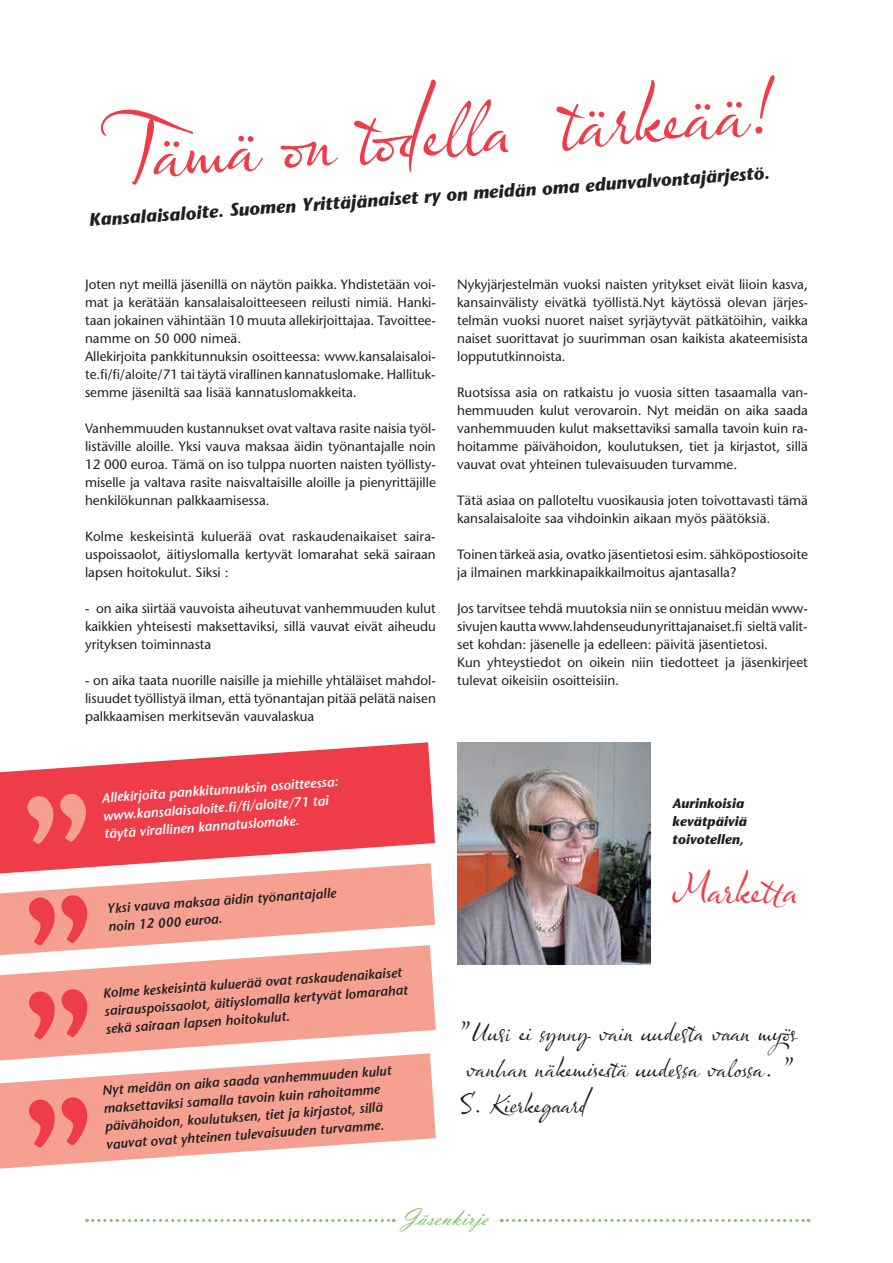
<style>
.page{position:relative;width:893px;height:1263px;background:#fff}
.page>*{position:absolute;margin:0;border:0;box-sizing:border-box;transform-origin:0 0}
.t1{font:81.15px "Olicana Smooth";color:#ee3d49}
.t2{font:43.8px "Olicana Smooth";color:#ee3d49}
.t3{font:27px "Olicana Smooth";color:#231f20}
.t4{font:24.45px "Vladimir Scr D";color:#7bc35c}
.t5{font:italic 700 18px "Stone Sans";color:#231f20}
.t6{font:13.5px/18px "Stone Sans";color:#231f20;text-align:justify}
.t7{font:italic 600 13.5px/18px "Stone Sans";color:#231f20}
.t8{font:italic 600 13.5px/18px "Stone Sans";color:#fff}
.t9{font:italic 700 13.5px/18px "Stone Sans";color:#231f20}
</style>
<div class="page">
<img style="left:457px;top:742px;width:194px;height:222px">
<svg style="left:87px;top:1219px;width:307px;height:3px"></svg>
<svg style="left:501px;top:1219px;width:308px;height:3px"></svg>
<svg style="left:0;top:1060px;width:436px;height:108px;fill:#f6a092"></svg>
<svg style="left:29px;top:1097px;width:59px;height:50px;background:#f16d6c"></svg>
<svg style="left:0;top:742px;width:435px;height:121px;fill:#ee3d49"></svg>
<svg style="left:27px;top:794px;width:59px;height:50px;background:#f26f6e"></svg>
<svg style="left:0;top:863px;width:435px;height:82px"></svg>
<svg style="left:0;top:945px;width:436px;height:115px;fill:#f6a092"></svg>
<svg style="left:29px;top:989px;width:59px;height:50px;background:#f16d6c"></svg>
<h1 class="t1" style="left:110px;top:102px;width:665px;rotate:-4deg">Tämä on tod el la tärke ää!</h1>
<h3 class="t5" style="left:88px;top:209px;width:684px;rotate:-4deg">Kansalaisaloite. Suomen Yrittäjänaiset ry on meidän oma edunvalvontajärjestö.</h3>
<p class="t6" style="left:85px;top:275px;width:352px;text-align:left">Joten nyt meillä jäsenillä on näytön paikka. Yhdistetään voi&shy;mat ja kerätään kansalaisaloitteeseen reilusti nimiä. Hanki&shy;taan jokainen vähintään 10 muuta allekirjoittajaa. Tavoittee&shy;namme on 50 000 nimeä.<br>Allekirjoita pankkitunnuksin osoitteessa: www.kansalaisaloi&shy;te.fi/fi/aloite/71 tai täytä virallinen kannatuslomake. Hallituk&shy;semme jäseniltä saa lisää kannatuslomakkeita.</p>
<p class="t6" style="left:85px;top:419px;width:352px">Vanhemmuuden kustannukset ovat valtava rasite naisia työl&shy;listäville aloille. Yksi vauva maksaa äidin työnantajalle noin 12 000 euroa. Tämä on iso tulppa nuorten naisten työllisty&shy;miselle ja valtava rasite naisvaltaisille aloille ja pienyrittäjille henkilökunnan palkkaamisessa.</p>
<p class="t6" style="left:85px;top:527px;width:352px">Kolme keskeisintä kuluerää ovat raskaudenaikaiset saira&shy;uspoissaolot, äitiyslomalla kertyvät lomarahat sekä sairaan lapsen hoitokulut. Siksi :</p>
<p class="t6" style="left:85px;top:599px;width:352px">- on aika siirtää vauvoista aiheutuvat vanhemmuuden kulut kaikkien yhteisesti maksettaviksi, sillä vauvat eivät aiheudu yrityksen toiminnasta</p>
<p class="t6" style="left:85px;top:671px;width:352px">- on aika taata nuorille naisille ja miehille yhtäläiset mahdol&shy;lisuudet työllistyä ilman, että työnantajan pitää pelätä naisen palkkaamisen merkitsevän vauvalaskua</p>
<p class="t6" style="left:457px;top:275px;width:352px">Nykyjärjestelmän vuoksi naisten yritykset eivät liioin kasva, kansainvälisty eivätkä työllistä.Nyt käytössä olevan järjes&shy;telmän vuoksi nuoret naiset syrjäytyvät pätkätöihin, vaikka naiset suorittavat jo suurimman osan kaikista akateemisista loppututkinnoista.</p>
<p class="t6" style="left:457px;top:383px;width:352px">Ruotsissa asia on ratkaistu jo vuosia sitten tasaamalla van&shy;hemmuuden kulut verovaroin. Nyt meidän on aika saada vanhemmuuden kulut maksettaviksi samalla tavoin kuin ra&shy;hoitamme päivähoidon, koulutuksen, tiet ja kirjastot, sillä vauvat ovat yhteinen tulevaisuuden turvamme.</p>
<p class="t6" style="left:457px;top:491px;width:352px">Tätä asiaa on palloteltu vuosikausia joten toivottavasti tämä kansalaisaloite saa vihdoinkin aikaan myös päätöksiä.</p>
<p class="t6" style="left:457px;top:545px;width:352px">Toinen tärkeä asia, ovatko jäsentietosi esim. sähköpostiosoite ja ilmainen markkinapaikkailmoitus ajantasalla?</p>
<p class="t6" style="left:457px;top:599px;width:352px;text-align:left">Jos tarvitsee tehdä muutoksia niin se onnistuu meidän www&shy;sivujen kautta www.lahdenseudunyrittajanaiset.fi sieltä valit&shy;set kohdan: jäsenelle ja edelleen: päivitä jäsentietosi.<br>Kun yhteystiedot on oikein niin tiedotteet ja jäsenkirjeet tulevat oikeisiin osoitteisiin.</p>
<p class="t8" style="left:101px;top:789px;width:238px;rotate:-4deg">Allekirjoita pankkitunnuksin osoitteessa: www.kansalaisaloite.fi /fi /aloite/71 tai täytä virallinen kannatuslomake.</p>
<p class="t7" style="left:106px;top:899px;width:231px;rotate:-4deg">Yksi vauva maksaa äidin työnantajalle noin 12 000 euroa.</p>
<p class="t7" style="left:102px;top:984px;width:306px;rotate:-4deg">Kolme keskeisintä kuluerää ovat raskaudenaikaiset sairauspoissaolot, äitiyslomalla kertyvät lomarahat sekä sairaan lapsen hoitokulut.</p>
<p class="t7" style="left:102px;top:1081px;width:291px;rotate:-4deg">Nyt meidän on aika saada vanhemmuuden kulut maksettaviksi samalla tavoin kuin rahoitamme päivähoidon, koulutuksen, tiet ja kirjastot, sillä vauvat ovat yhteinen tulevaisuuden turvamme.</p>
<p class="t9" style="left:672px;top:794px;width:76px">Aurinkoisia kevätpäiviä toivotellen,</p>
<h2 class="t2" style="left:672px;top:861px;width:126px">Marketta</h2>
<h3 class="t3" style="left:457px;top:1015px;width:340px">”Uusi ei synny vain uudesta vaan myös</h3>
<h3 class="t3" style="left:465px;top:1051px;width:330px">vanhan näkemisestä uudessa valossa. ”</h3>
<h3 class="t3" style="left:457px;top:1087px;width:131px">S. Kierkegaard</h3>
<h3 class="t4" style="left:401px;top:1203px;width:88px">Jäsenkirje</h3>
</div>
